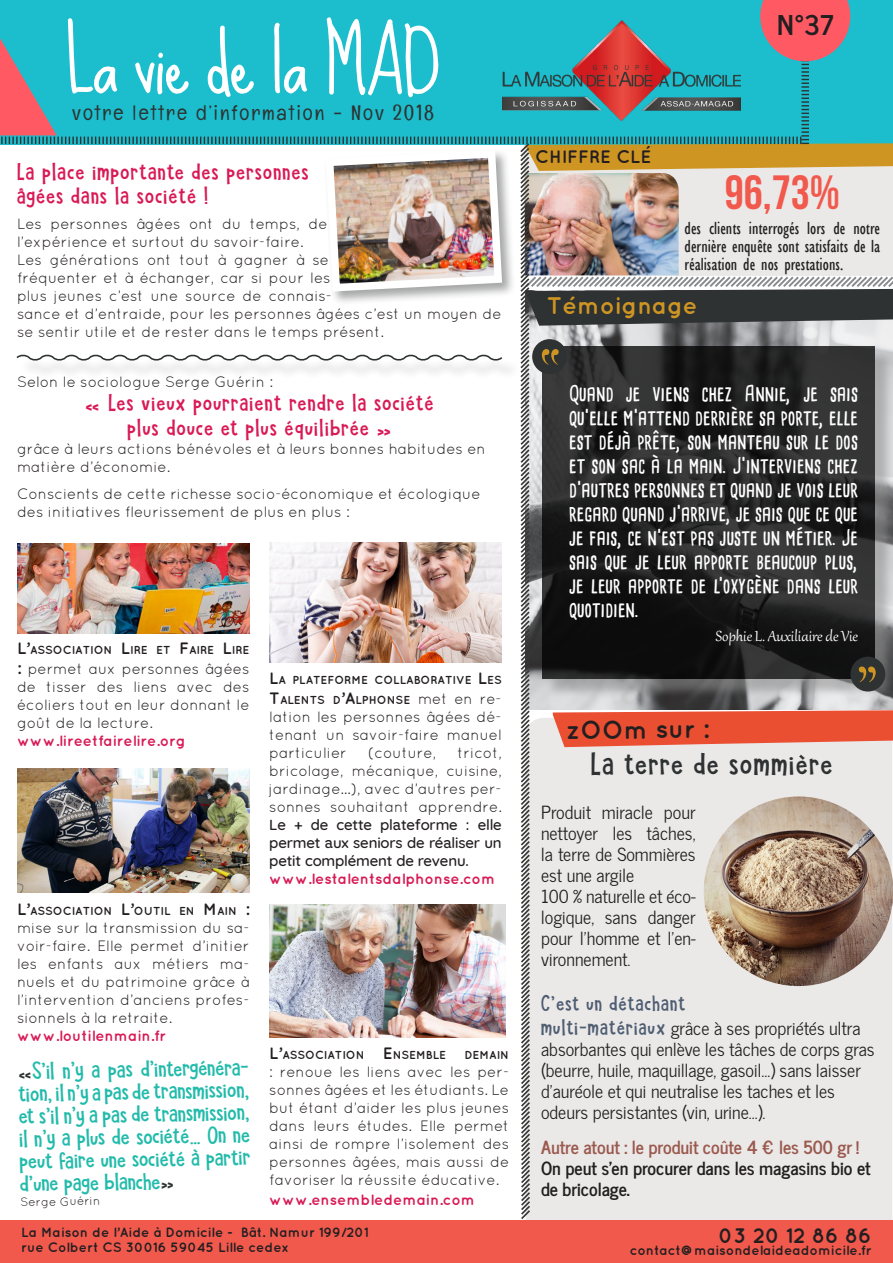
<style>
.page{position:relative;width:893px;height:1263px;background:#fff}
.page>*{position:absolute;margin:0;border:0;box-sizing:border-box;transform-origin:0 0}
.t1{font:81px "Sue Ellen Francisco";letter-spacing:-.025em;color:#fff}
.t2{font:300 69px "Perpetua Titling";color:#cf9522}
.t3{font:48px "Bebas Neue";color:#f1594d}
.t4{font:700 27px "News Cycle";color:#231f20}
.t5{font:700 25.5px "Quicksand";color:#231f20}
.t6{font:24px "KG She Persisted";letter-spacing:.08em;color:#2e3232}
.t7{font:700 24px "Quicksand";color:#cf9522}
.t8{font:700 21px/24px "Cardenio Modern";color:#fff;text-align:justify}
.t9{font:21px "Englebert";letter-spacing:.1em;color:#2e3232}
.t10{font:700 21px "Quicksand";color:#231f20}
.t11{font:18px/21px "News Cycle";color:#231f20;text-align:justify}
.t12{font:18px/22.5px "KG She Persisted";color:#22bbab;text-align:justify}
.t13{font:18px/24px "KG She Persisted";letter-spacing:.08em;color:#d81a55}
.t14{font:condensed 18px/18px "Gill Sans";color:#231f20;text-align:justify}
.t15{font:700 18px/21px "News Cycle";color:#231f20}
.t16{font:700 18px "News Cycle";color:#9a594d}
.t17{font:18px "Gabriola";color:#fff}
.t18{font:700 18px "Quicksand";color:#231f20}
.t19{font:16.5px "KG She Persisted";letter-spacing:.08em;color:#4e5d71}
.t20{font:15px/18px "Quicksand";color:#231f20;text-align:justify}
.t21{font:700 15px "Quicksand";color:#d81a55}
.t22{font:700 13.5px/15px "Quicksand";color:#231f20}
.t23{font:12px "Quicksand";color:#231f20}
.t24{font:700 11.55px/19.8px "Quicksand";color:#231f20}
.s1{font-size:16.5px}
.s2{font-weight:700;font-size:16.5px}
.s3{font-size:16.5px;color:#2e3232}
.s4{font-weight:400;font-size:15px}
.s5{font-weight:500}
.s6{font-family:"KG She Persisted";font-size:16.5px;color:#4e5d71}
</style>
<div class="page">
<div style="left:0;top:1220px;width:893px;height:43px;background:#f1594d"></div>
<img style="left:0;top:0;width:893px;height:1220px">
<p class="t1" style="left:66px;top:18px;width:376px">La vie de la MAD</p>
<p class="t9" style="left:72px;top:100px;width:363px">votre lettre d’information - Nov 2018</p>
<p class="t13" style="left:17px;top:160px;width:293px">La place importante des personnes âgées dans la société !</p>
<p class="t20" style="left:17px;top:214px;width:312px">Les personnes âgées ont du temps, de l’expérience et surtout du savoir-faire.</p>
<p class="t20" style="left:17px;top:250px;width:486px;text-align:left">Les générations ont tout à gagner à se<br>fréquenter et à échanger, car si pour les<br>plus jeunes c’est une source de connais-<br>sance et d’entraide, pour les personnes âgées c’est un moyen de se sentir utile et de rester dans le temps présent.</p>
<p class="t20" style="left:17px;top:372px;width:257px">Selon le sociologue Serge Guérin :</p>
<p class="t13" style="left:85px;top:391px;width:350px">« Les vieux pourraient rendre la société</p>
<p class="t13" style="left:127px;top:416px;width:265px">plus douce et plus équilibrée »</p>
<p class="t20" style="left:17px;top:440px;width:470px">grâce à leurs actions bénévoles et à leurs bonnes habitudes en matière d’économie.</p>
<p class="t20" style="left:17px;top:485px;width:465px">Conscients de cette richesse socio-économique et écologique des initiatives fleurissement de plus en plus :</p>
<p class="t24" style="left:17px;top:640px;width:234px"><span class="s1">L’</span>ASSOCIATION <span class="s1">L</span>IRE ET <span class="s1">F</span>AIRE <span class="s1">L</span>IRE</p>
<p class="t20" style="left:17px;top:660px;width:234px"><span class="s2">:</span> permet aux personnes âgées de tisser des liens avec des écoliers tout en leur donnant le goût de la lecture.</p>
<p class="t21" style="left:17px;top:732px;width:170px">www.lireetfairelire.org</p>
<p class="t24" style="left:17px;top:901px;width:234px"><span class="s1">L’</span>ASSOCIATION <span class="s1">L’</span>OUTIL EN <span class="s1">M</span> AIN <span class="s1">:</span></p>
<p class="t20" style="left:17px;top:919px;width:234px">mise sur la transmission du sa&shy;voir-faire. Elle permet d’initier les enfants aux métiers ma&shy;nuels et du patrimoine grâce à l’intervention d’anciens profes&shy;sionnels à la retraite.</p>
<p class="t21" style="left:17px;top:1027px;width:151px">www.loutilenmain.fr</p>
<p class="t12" style="left:18px;top:1060px;width:233px;rotate:-1deg"><span class="s3">«</span>S’il n’y a pas d’intergénéra&shy;tion, il n’y a pas de transmission, et s’il n’y a pas de transmission, il n’y a plus de société… On ne peut faire une société à partir d’une page blanche<span class="s3">»</span></p>
<p class="t23" style="left:20px;top:1195px;width:81px;rotate:-1deg">Serge Guérin</p>
<p class="t24" style="left:269px;top:670px;width:234px"><span class="s1">L</span>A PLATEFORME COLLABORATIVE <span class="s1">L</span>ES<br><span class="s1">T</span>ALENTS D<span class="s1">’A</span>LPHONSE <span class="s4">met en re-</span></p>
<p class="t20" style="left:269px;top:708px;width:234px">lation les personnes âgées dé&shy;tenant un savoir-faire manuel particulier</p>
<p class="t20" style="left:368px;top:744px;width:69px">(couture,</p>
<p class="t20" style="left:269px;top:744px;width:234px;text-indent:188px">tricot, bricolage, mécanique, cuisine, jardinage…), avec d’autres per&shy;sonnes souhaitant apprendre.<br><span class="s5">Le + de cette plateforme : elle permet aux seniors de réaliser un petit complément de revenu.</span></p>
<p class="t21" style="left:269px;top:870px;width:227px">www.lestalentsdalphonse.com</p>
<p class="t24" style="left:269px;top:1044px;width:178px"><span class="s1">L’</span>ASSOCIATION <span class="s1">E</span>NSEMBLE</p>
<p class="t24" style="left:464px;top:1044px;width:46px">DEMAIN</p>
<p class="t20" style="left:269px;top:1062px;width:241px">: renoue les liens avec les per&shy;sonnes âgées et les étudiants. Le but étant d’aider les plus jeunes dans leurs études. Elle permet ainsi de rompre l’isolement des personnes âgées, mais aussi de favoriser la réussite éducative.</p>
<p class="t21" style="left:269px;top:1190px;width:207px">www.ensembledemain.com</p>
<p class="t4" style="left:777px;top:1px;width:57px">N°37</p>
<p class="t18" style="left:535px;top:146px;width:117px">CHIFFRE CLÉ</p>
<p class="t3" style="left:725px;top:166px;width:117px">96,73%</p>
<p class="t14" style="left:685px;top:219px;width:197px">des clients interrogés lors de notre dernière enquête sont satisfaits de la réalisation de nos prestations.</p>
<p class="t7" style="left:547px;top:291px;width:152px">Témoignage</p>
<p class="t8" style="left:569px;top:381px;width:291px">Quand je viens chez Annie, je sais qu’elle m’attend derrière sa porte, elle est déjà prête, son manteau sur le dos et son sac à la main. J’interviens chez d’autres personnes et quand je vois leur regard quand j’arrive, je sais que ce que je fais, ce n’est pas juste un métier. Je sais que je leur apporte beaucoup plus, je leur apporte de l’oxygène dans leur quotidien.</p>
<p class="t17" style="left:716px;top:624px;width:144px">Sophie L. Auxiliaire de Vie</p>
<p class="t5" style="left:566px;top:715px;width:144px;rotate:-1deg">zOOm sur :</p>
<p class="t6" style="left:591px;top:745px;width:243px">La terre de sommière</p>
<p class="t2" style="left:857px;top:651px;width:21px">"</p>
<p class="t11" style="left:541px;top:801px;width:156px">Produit miracle pour nettoyer les tâches, la terre de Sommières est une argile</p>
<p class="t11" style="left:541px;top:885px;width:156px">100 % naturelle et éco&shy;logique, sans danger pour l’homme et l’en&shy;vironnement.</p>
<p class="t19" style="left:541px;top:991px;width:146px">C’est un détachant</p>
<p class="t11" style="left:541px;top:1017px;width:335px;text-align:left"><span class="s6">multi-matériaux</span> grâce à ses propriétés ultra absorbantes qui enlève les tâches de corps gras (beurre, huile, maquillage, gasoil...) sans laisser d’auréole et qui neutralise les taches et les odeurs persistantes (vin, urine...).</p>
<p class="t16" style="left:541px;top:1131px;width:320px">Autre atout : le produit coûte 4 € les 500 gr !</p>
<p class="t15" style="left:541px;top:1156px;width:331px">On peut s’en procurer dans les magasins bio et de bricolage.</p>
<p class="t22" style="left:21px;top:1224px;width:349px">La Maison de l’Aide à Domicile - Bât. Namur 199/201 rue Colbert CS 30016 59045 Lille cedex</p>
<p class="t10" style="left:719px;top:1223px;width:155px">03 20 12 86 86</p>
<p class="t22" style="left:630px;top:1242px;width:243px">contact@maisondelaideadomicile.fr</p>
</div>
